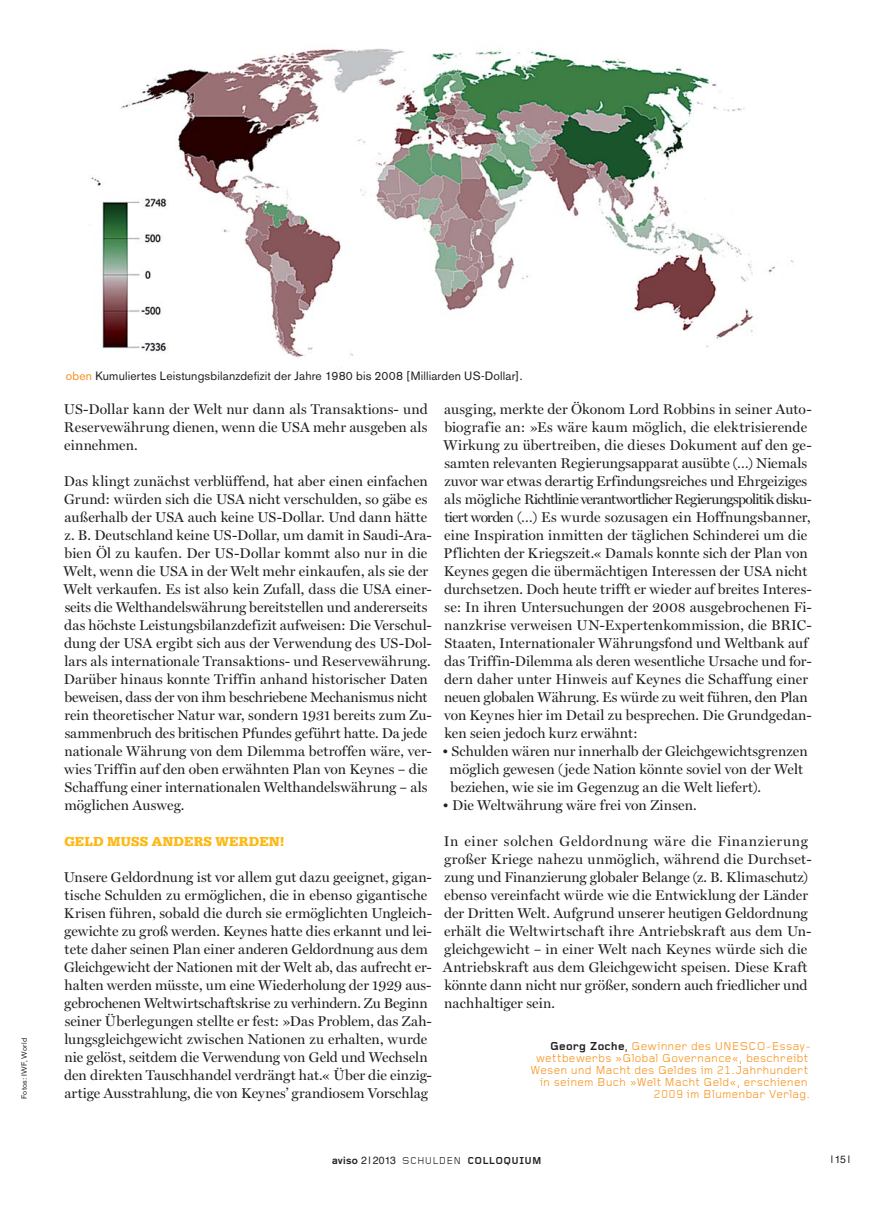
<style>
.page{position:relative;width:893px;height:1212px;background:#fff}
.page>*{position:absolute;margin:0;border:0;box-sizing:border-box;transform-origin:0 0}
.t1{font:14.25px/18px "Miller Display Roman";letter-spacing:.005em;color:#231f20}
.t2{font:700 13.5px "URW Egyptienne T";letter-spacing:.015em;color:#fdb813}
.t3{font:12px "Foundry Gridnik";letter-spacing:.01em;color:#f7931d}
.t4{font:12px "Akzidenz Grotesk BE";letter-spacing:.015em;color:#231f20}
.t5{font:700 10.5px "Foundry Gridnik";letter-spacing:.045em;color:#231f20}
.t6{font:10.5px "Helvetica";color:#231f20}
.t7{font:7.5px "Akzidenz Grotesk BE";letter-spacing:.025em;color:#231f20}
.s1{color:#f7901e}
.s2{font-weight:700;color:#231f20}
.s3{color:#231f20}
.s4{font-family:"Akzidenz Grotesk BE";font-weight:500}
.s5{font-family:"Helvetica";font-weight:400}
.s6{font-weight:400}
</style>
<div class="page">
<img style="left:91px;top:48px;width:703px;height:320px">
<p class="t4" style="left:66px;top:371px;width:458px"><span class="s1">oben</span> Kumuliertes Leistungsbilanzdefizit der Jahre 1980 bis 2008 [Milliarden US-Dollar].</p>
<p class="t1" style="left:443px;top:401px;width:370px">ausging, merkte der Ökonom Lord Robbins in seiner Auto&shy;biografie an: »Es wäre kaum möglich, die elektrisierende Wirkung zu übertreiben, die dieses Dokument auf den ge&shy;samten relevanten Regierungsapparat ausübte (…) Niemals zuvor war etwas derartig Erfindungsreiches und Ehrgeiziges als mögliche Richtlinie verantwortlicher Regierungspolitik disku&shy;tiert worden (…) Es wurde sozusagen ein Hoffnungsbanner, eine Inspiration inmitten der täglichen Schinderei um die Pflichten der Kriegszeit.« Damals konnte sich der Plan von Keynes gegen die übermächtigen Interessen der USA nicht durchsetzen. Doch heute trifft er wieder auf breites Interes&shy;se: In ihren Untersuchungen der 2008 ausgebrochenen Fi&shy;nanzkrise verweisen UN-Expertenkommission, die BRIC-Staaten, Internationaler Währungsfond und Weltbank auf das Triffin-Dilemma als deren wesentliche Ursache und for&shy;dern daher unter Hinweis auf Keynes die Schaffung einer neuen globalen Währung. Es würde zu weit führen, den Plan von Keynes hier im Detail zu besprechen. Die Grundgedan&shy;ken seien jedoch kurz erwähnt:</p>
<p class="t1" style="left:450px;top:743px;width:360px;text-indent:-7px">• Schulden wären nur innerhalb der Gleichgewichtsgrenzen möglich gewesen (jede Nation könnte soviel von der Welt beziehen, wie sie im Gegenzug an die Welt liefert).</p>
<p class="t1" style="left:443px;top:797px;width:255px">• Die Weltwährung wäre frei von Zinsen.</p>
<p class="t1" style="left:443px;top:833px;width:370px">In einer solchen Geldordnung wäre die Finanzierung großer Kriege nahezu unmöglich, während die Durchset&shy;zung und Finanzierung globaler Belange (z. B. Klimaschutz) ebenso vereinfacht würde wie die Entwicklung der Länder der Dritten Welt. Aufgrund unserer heutigen Geldordnung erhält die Weltwirtschaft ihre Antriebskraft aus dem Un&shy;gleichgewicht – in einer Welt nach Keynes würde sich die Antriebskraft aus dem Gleichgewicht speisen. Diese Kraft könnte dann nicht nur größer, sondern auch friedlicher und nachhaltiger sein.</p>
<p class="t1" style="left:64px;top:401px;width:365px;text-align:justify">US-Dollar kann der Welt nur dann als Transaktions- und Reservewährung dienen, wenn die USA mehr ausgeben als einnehmen.</p>
<p class="t1" style="left:64px;top:473px;width:370px">Das klingt zunächst verblüffend, hat aber einen einfachen Grund: würden sich die USA nicht verschulden, so gäbe es außerhalb der USA auch keine US-Dollar. Und dann hätte z. B. Deutschland keine US-Dollar, um damit in Saudi-Ara&shy;bien Öl zu kaufen. Der US-Dollar kommt also nur in die Welt, wenn die USA in der Welt mehr einkaufen, als sie der Welt verkaufen. Es ist also kein Zufall, dass die USA einer&shy;seits die Welthandelswährung bereitstellen und andererseits das höchste Leistungsbilanzdefizit aufweisen: Die Verschul&shy;dung der USA ergibt sich aus der Verwendung des US-Dol&shy;lars als internationale Transaktions- und Reservewährung.<br>Darüber hinaus konnte Triffin anhand historischer Daten beweisen, dass der von ihm beschriebene Mechanismus nicht rein theoretischer Natur war, sondern 1931 bereits zum Zu&shy;sammenbruch des britischen Pfundes geführt hatte. Da jede nationale Währung von dem Dilemma betroffen wäre, ver&shy;wies Triffin auf den oben erwähnten Plan von Keynes – die Schaffung einer internationalen Welthandelswährung – als möglichen Ausweg.</p>
<p class="t2" style="left:64px;top:836px;width:221px">GELD MUSS ANDERS WERDEN!</p>
<p class="t1" style="left:64px;top:869px;width:370px">Unsere Geldordnung ist vor allem gut dazu geeignet, gigan&shy;tische Schulden zu ermöglichen, die in ebenso gigantische Krisen führen, sobald die durch sie ermöglichten Ungleich&shy;gewichte zu groß werden. Keynes hatte dies erkannt und lei&shy;tete daher seinen Plan einer anderen Geldordnung aus dem Gleichgewicht der Nationen mit der Welt ab, das aufrecht er&shy;halten werden müsste, um eine Wiederholung der 1929 aus&shy;gebrochenen Weltwirtschaftskrise zu verhindern. Zu Beginn seiner Überlegungen stellte er fest: »Das Problem, das Zah&shy;lungsgleichgewicht zwischen Nationen zu erhalten, wurde nie gelöst, seitdem die Verwendung von Geld und Wechseln den direkten Tauschhandel verdrängt hat.« Über die einzig&shy;artige Ausstrahlung, die von Keynes’ grandiosem Vorschlag</p>
<p class="t7" style="left:22px;top:1099px;width:62px;rotate:-90deg">Fotos: IWF, World</p>
<p class="t3" style="left:550px;top:1042px;width:263px"><span class="s2">Georg Zoche</span><span class="s3">,</span> Gewinner des UNESCO-Essay-</p>
<p class="t3" style="left:536px;top:1054px;width:274px">wettbewerbs »Global Governance«, beschreibt</p>
<p class="t3" style="left:530px;top:1066px;width:279px">Wesen und Macht des Geldes im 21.Jahrhundert</p>
<p class="t3" style="left:540px;top:1078px;width:269px">in seinem Buch »Welt Macht Geld«, erschienen</p>
<p class="t3" style="left:654px;top:1090px;width:158px">2009 im Blumenbar Verlag.</p>
<p class="t5" style="left:332px;top:1157px;width:211px"><span class="s4">aviso</span> <span class="s5">2 | 2013</span> <span class="s6">SCHULDEN</span> COLLOQUIUM</p>
<p class="t6" style="left:831px;top:1155px;width:21px">| 15 |</p>
</div>
